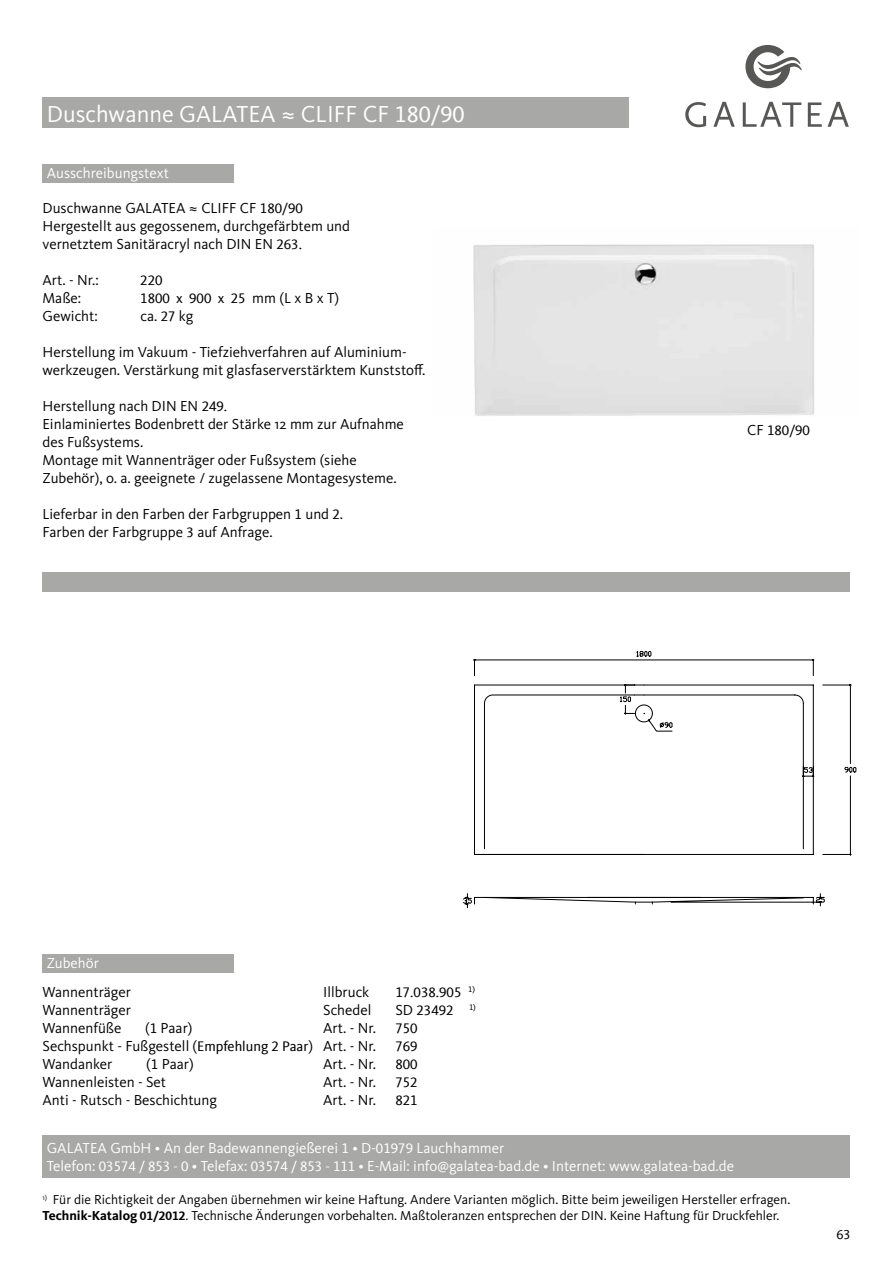
<style>
.page{position:relative;width:893px;height:1263px;background:#fff}
.page>*{position:absolute;margin:0;border:0;box-sizing:border-box;transform-origin:0 0}
.t1{font:24px "Kievit Pro";color:#fff}
.t2{font:23.25px "CDU Kievit Tab";color:#fff}
.t3{font:15px/18px "Kievit Pro";color:#000}
.t4{font:15px/18px "Kievit Pro";color:#fff}
.t5{font:14.25px "CDU Kievit Tab";color:#000}
.t6{font:13.5px/16.2px "Kievit Pro";color:#000}
.t7{font:13.5px "CDU Kievit Tab";color:#000}
.s1{font-family:"Kievit Pro";font-size:24px}
.s2{font-family:"Kievit Pro";font-size:15px}
.s3{font-family:"CDU Kievit Tab";font-size:14.25px}
.s4{font-weight:700}
.s5{font-family:"CDU Kievit Tab";font-weight:700;font-size:12.75px}
</style>
<div class="page">
<div style="left:43px;top:98px;width:586px;height:30px;background:#a8a8a7"></div>
<svg style="left:745px;top:45px;width:57px;height:43px"></svg>
<svg style="left:685px;top:102px;width:21px;height:25px"></svg>
<svg style="left:713px;top:102px;width:22px;height:25px"></svg>
<svg style="left:743px;top:102px;width:58px;height:25px"></svg>
<svg style="left:808px;top:102px;width:14px;height:25px"></svg>
<svg style="left:828px;top:102px;width:21px;height:25px"></svg>
<svg style="left:474px;top:659px;width:351px;height:247px"></svg>
<svg style="left:474px;top:651px;width:340px;height:33px"></svg>
<svg style="left:474px;top:684px;width:382px;height:171px"></svg>
<svg style="left:802px;top:767px;width:12px;height:10px"></svg>
<img style="left:622px;top:261px;width:46px;height:28px">
<div style="left:43px;top:1135px;width:807px;height:43px;background:#a8a8a7"></div>
<div style="left:43px;top:954px;width:191px;height:18px;background:#a8a8a7"></div>
<div style="left:43px;top:165px;width:191px;height:18px;background:#a8a8a7"></div>
<div style="left:43px;top:572px;width:807px;height:19px;background:#a8a8a7"></div>
<h1 class="t1" style="left:47px;top:99px;width:148px">Duschwanne GALA</h1>
<h1 class="t1" style="left:237px;top:99px;width:77px">TEA ≈ CLIFF</h1>
<h2 class="t2" style="left:363px;top:101px;width:104px"><span class="s1">CF</span> 180/90</h2>
<p class="t4" style="left:47px;top:164px;width:124px">Ausschreibungstext</p>
<p class="t3" style="left:43px;top:199px;width:93px">Duschwanne GALA</p>
<p class="t3" style="left:161px;top:199px;width:48px">TEA ≈ CLIFF</p>
<p class="t5" style="left:240px;top:201px;width:64px"><span class="s2">CF</span> 180/90</p>
<p class="t3" style="left:43px;top:217px;width:309px">Hergestellt aus gegossenem, durchgefärbtem und vernetztem Sanitäracryl nach DIN</p>
<p class="t5" style="left:255px;top:237px;width:49px"><span class="s2">EN</span> 263.</p>
<p class="t3" style="left:43px;top:271px;width:58px">Art. - N r.:</p>
<p class="t5" style="left:140px;top:273px;width:24px">220</p>
<p class="t3" style="left:43px;top:289px;width:40px">Maße:</p>
<p class="t5" style="left:140px;top:291px;width:200px">1800 x 900 x 25 <span class="s2">mm (L x B x T)</span></p>
<p class="t3" style="left:43px;top:307px;width:57px">Gewicht:</p>
<p class="t3" style="left:140px;top:307px;width:55px">ca. <span class="s3">27</span> kg</p>
<p class="t3" style="left:43px;top:343px;width:385px">Herstellung im Vakuum - Tiefziehverfahren auf Aluminium&shy;werkzeugen. Verstärkung mit glasfaserverstärktem Kunststoff.</p>
<p class="t3" style="left:43px;top:397px;width:118px">Herstellung nach DIN</p>
<p class="t5" style="left:180px;top:399px;width:49px"><span class="s2">EN</span> 249.</p>
<p class="t3" style="left:43px;top:415px;width:363px">Einlaminiertes Bodenbrett der Stärke 12 mm zur Aufnahme des Fußsystems.<br>Montage mit Wannenträger oder Fußsystem (siehe Zubehör), o. a. geeignete / zugelassene Montagesysteme.</p>
<p class="t3" style="left:43px;top:505px;width:302px">Lieferbar in den Farben der Farbgruppen <span class="s3">1</span> und <span class="s3">2</span>.<br>Farben der Farbgruppe <span class="s3">3</span> auf Anfrage.</p>
<p class="t5" style="left:747px;top:422px;width:64px"><span class="s2">CF</span> 180/90</p>
<p class="t4" style="left:47px;top:954px;width:54px">Zubehör</p>
<p class="t3" style="left:43px;top:983px;width:90px">Wannenträger</p>
<p class="t3" style="left:323px;top:983px;width:48px">I llbruck</p>
<p class="t5" style="left:395px;top:984px;width:81px">17.038.905 <sup>1)</sup></p>
<p class="t3" style="left:43px;top:1001px;width:90px">Wannenträger</p>
<p class="t3" style="left:323px;top:1001px;width:50px">Schedel</p>
<p class="t5" style="left:395px;top:1002px;width:82px"><span class="s2">SD</span> 23492 <sup>1)</sup></p>
<p class="t3" style="left:43px;top:1019px;width:80px">Wannenfüße</p>
<p class="t3" style="left:145px;top:1019px;width:49px">(<span class="s3">1</span> Paar)</p>
<p class="t3" style="left:323px;top:1019px;width:55px">Art. - N r.</p>
<p class="t5" style="left:395px;top:1020px;width:24px">750</p>
<p class="t3" style="left:43px;top:1037px;width:335px">Sechspunkt - Fußgestell (<span class="s3">Empfehlung 2 Paar</span>) Art. - N r.</p>
<p class="t5" style="left:395px;top:1038px;width:24px">769</p>
<p class="t3" style="left:43px;top:1055px;width:71px">Wandanker</p>
<p class="t3" style="left:146px;top:1055px;width:49px">(<span class="s3">1</span> Paar)</p>
<p class="t3" style="left:323px;top:1055px;width:55px">Art. - N r.</p>
<p class="t5" style="left:395px;top:1056px;width:24px">800</p>
<p class="t3" style="left:43px;top:1073px;width:125px">Wannenleisten - Set</p>
<p class="t3" style="left:323px;top:1073px;width:55px">Art. - N r.</p>
<p class="t5" style="left:395px;top:1074px;width:24px">752</p>
<p class="t3" style="left:43px;top:1091px;width:176px">Anti - Rutsch - Beschichtung</p>
<p class="t3" style="left:323px;top:1091px;width:55px">Art. - N r.</p>
<p class="t5" style="left:395px;top:1092px;width:24px">821</p>
<p class="t4" style="left:47px;top:1139px;width:689px">GALATEA GmbH • An der Badewannengießerei <span class="s3">1</span> • D-<span class="s3">01979</span> Lauchhammer<br>Telefon: <span class="s3">03574 / 853 - 0</span> • Telefax: <span class="s3">03574 / 853 - 111</span> • E-Mail: info@galatea-bad.de • Internet: www.galatea-bad.de</p>
<p class="t6" style="left:43px;top:1191px;width:749px"><sup>1)</sup> Für die Richtigkeit der Angaben übernehmen wir keine Haftung. Andere Varianten möglich. Bitte beim jeweiligen Hersteller erfragen.<br><span class="s4">Technik-Katalog</span> <span class="s5">01/2012</span>. Technische Änderungen vorbehalten. Maßtoleranzen entsprechen der DIN . Keine Haftung für Druckfehler.</p>
<p class="t7" style="left:836px;top:1226px;width:16px">63</p>
</div>
